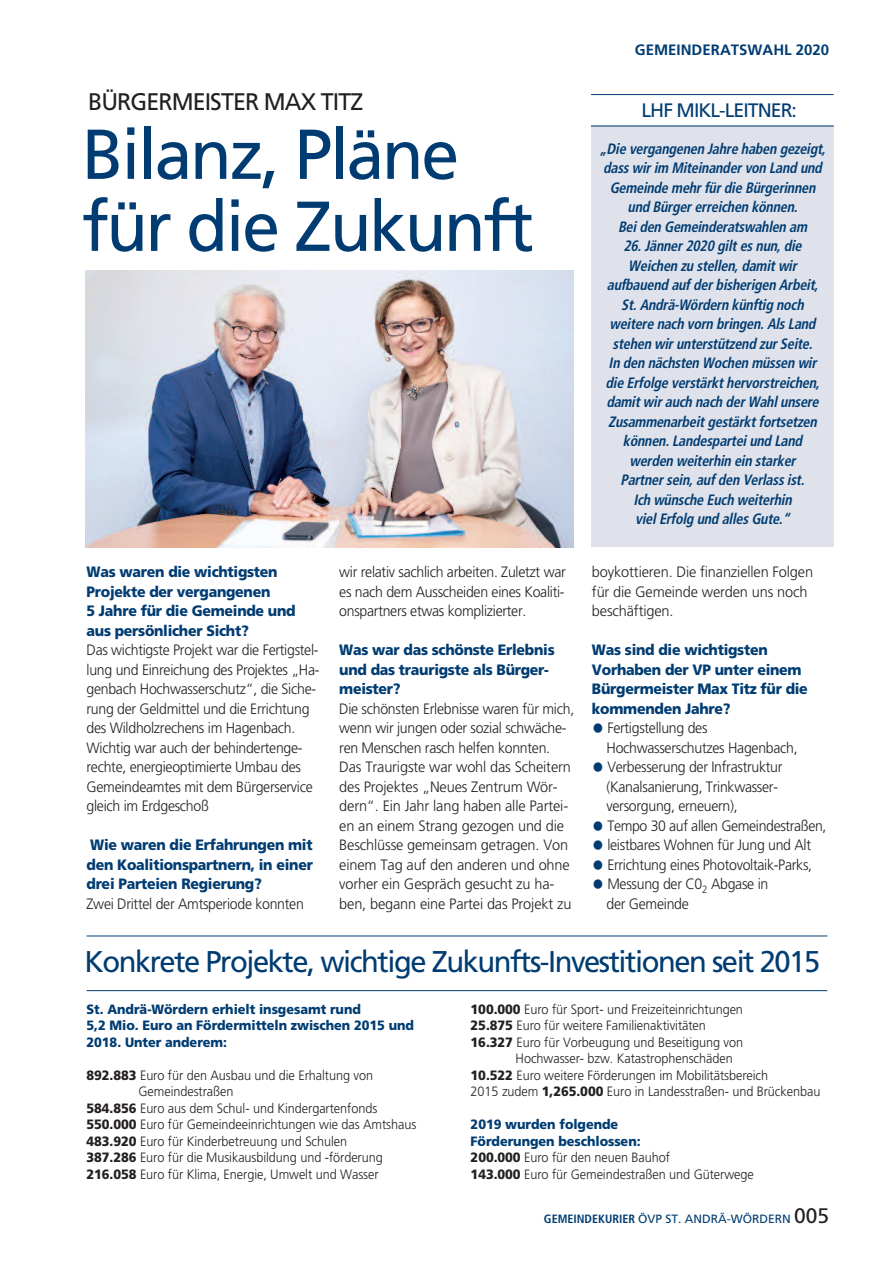
<style>
.page{position:relative;width:893px;height:1263px;background:#fff}
.page>*{position:absolute;margin:0;border:0;box-sizing:border-box;transform-origin:0 0}
.t1{font:70.5px/72px "Frutiger";letter-spacing:-.035em;color:#003c72}
.t2{font:30px "Frutiger";letter-spacing:-.05em;color:#003c72}
.t3{font:24px "Frutiger";letter-spacing:-.04em;color:#231f20}
.t4{font:19.5px "Frutiger";letter-spacing:-.05em;color:#003c72}
.t5{font:300 15px/19.5px "Frutiger";letter-spacing:-.02em;color:#231f20;scale:.94 1}
.t6{font:italic 700 condensed 15px/19.5px "Frutiger";letter-spacing:-.015em;color:#003c72;text-align:center;scale:.94 1}
.t7{font:900 15px/19.5px "Frutiger";letter-spacing:-.02em;color:#003c72;scale:.94 1}
.t8{font:300 15px/19.5px "Frutiger";letter-spacing:-.02em;color:#231f20}
.t9{font:700 15px "Frutiger";color:#003c72}
.t10{font:300 13.5px/16.5px "Frutiger";letter-spacing:-.005em;color:#231f20;scale:.94 1}
.t11{font:900 13.5px/16.5px "Frutiger";letter-spacing:-.005em;color:#003c72;scale:.94 1}
.t12{font:12px "Frutiger";color:#003c72}
.s1{font-family:"Minion";font-weight:400;font-size:45px;color:#003c72}
.s2{font-weight:900}
.s3{font-weight:900;color:#003c72}
.s4{font-weight:700;font-stretch:condensed}
.s5{font-size:21px;color:#231f20}
</style>
<div class="page">
<div style="left:591px;top:126px;width:243px;height:421px;background:#dfe2eb"></div>
<img style="left:86px;top:270px;width:487px;height:277px">
<hr style="left:87px;top:935px;width:740px;height:1px;background:#003c72">
<hr style="left:591px;top:126px;width:243px;height:1px;background:#003c72">
<hr style="left:591px;top:94px;width:243px;height:1px;background:#003c72">
<hr style="left:87px;top:990px;width:740px;height:1px;background:#003c72">
<h3 class="t3" style="left:88px;top:92px;width:277px">BÜRGERMEISTER MAX TITZ</h3>
<h1 class="t1" style="left:82px;top:124px;width:453px">Bilanz, Pläne für die Zukunft</h1>
<p class="t7" style="left:87px;top:563px;width:224px">Was waren die wichtigsten<br>Projekte der vergangenen<br>5 Jahre für die Gemeinde und aus persönlicher Sicht?</p>
<p class="t5" style="left:87px;top:641px;width:249px">Das wichtigste Projekt war die Fertigstel&shy;lung und Einreichung des Projektes „Ha&shy;genbach Hochwasserschutz“, die Siche&shy;rung der Geldmittel und die Errichtung des Wildholzrechens im Hagenbach.<br>Wichtig war auch der behindertenge&shy;rechte, energieoptimierte Umbau des Gemeindeamtes mit dem Bürgerservice gleich im Erdgeschoß</p>
<p class="t7" style="left:87px;top:836px;width:242px;text-align:justify">Wie waren die Erfahrungen mit den Koalitionspartnern, in einer drei Parteien Regierung?</p>
<p class="t5" style="left:87px;top:895px;width:233px">Zwei Drittel der Amtsperiode konnten</p>
<p class="t5" style="left:339px;top:563px;width:243px;text-align:justify">wir relativ sachlich arbeiten. Zuletzt war es nach dem Ausscheiden eines Koaliti&shy;onspartners etwas komplizierter.</p>
<p class="t7" style="left:339px;top:641px;width:231px">Was war das schönste Erlebnis und das traurigste als Bürger&shy;meister?</p>
<p class="t5" style="left:339px;top:700px;width:252px">Die schönsten Erlebnisse waren für mich, wenn wir jungen oder sozial schwäche&shy;ren Menschen rasch helfen konnten.<br>Das Traurigste war wohl das Scheitern des Projektes „Neues Zentrum Wör&shy;dern“. Ein Jahr lang haben alle Partei&shy;en an einem Strang gezogen und die Beschlüsse gemeinsam getragen. Von einem Tag auf den anderen und ohne vorher ein Gespräch gesucht zu ha&shy;ben, begann eine Partei das Projekt zu</p>
<p class="t9" style="left:635px;top:44px;width:196px">GEMEINDERATSWAHL 2020</p>
<h3 class="t4" style="left:641px;top:102px;width:157px">LHF MIKL-LEITNER:</h3>
<p class="t6" style="left:599px;top:140px;width:245px">„Die vergangenen Jahre haben gezeigt, dass wir im Miteinander von Land und Gemeinde mehr für die Bürgerinnen und Bürger erreichen können.<br>Bei den Gemeinderatswahlen am</p>
<p class="t6" style="left:605px;top:237px;width:232px">26. Jänner 2020 gilt es nun, die Weichen zu stellen, damit wir aufbauend auf der bisherigen Arbeit, St. Andrä-Wördern künftig noch weitere nach vorn bringen. Als Land stehen wir unterstützend zur Seite.<br>In den nächsten Wochen müssen wir die Erfolge verstärkt hervorstreichen, damit wir auch nach der Wahl unsere Zusammenarbeit gestärkt fortsetzen können. Landespartei und Land werden weiterhin ein starker Partner sein, auf den Verlass ist.<br>Ich wünsche Euch weiterhin<br>viel Erfolg und alles Gute.“</p>
<p class="t8" style="left:592px;top:563px;width:223px">boykottieren. Die finanziellen Folgen für die Gemeinde werden uns noch beschäftigen.</p>
<p class="t7" style="left:592px;top:641px;width:231px">Was sind die wichtigsten<br>Vorhaben der VP unter einem<br>Bürgermeister Max Titz für die kommenden Jahre?</p>
<p class="t5" style="left:606px;top:719px;width:205px;text-indent:-15px"><span class="s1">•</span> Fertigstellung des<br>Hochwasserschutzes Hagenbach,</p>
<p class="t5" style="left:606px;top:758px;width:189px;text-indent:-15px"><span class="s1">•</span> Verbesserung der Infrastruktur (Kanalsanierung, Trinkwasser&shy;versorgung, erneuern),</p>
<p class="t5" style="left:592px;top:817px;width:251px"><span class="s1">•</span> Tempo 30 auf allen Gemeindestraßen,</p>
<p class="t5" style="left:592px;top:836px;width:235px"><span class="s1">•</span> leistbares Wohnen für Jung und Alt</p>
<p class="t5" style="left:592px;top:856px;width:236px"><span class="s1">•</span> Errichtung eines Photovoltaik-Parks,</p>
<p class="t5" style="left:606px;top:875px;width:174px;text-indent:-15px"><span class="s1">•</span> Messung der C0<sub>2</sub> Abgase in der Gemeinde</p>
<h2 class="t2" style="left:84px;top:950px;width:737px">Konkrete Projekte, wichtige Zukunfts-Investitionen seit 2015</h2>
<p class="t11" style="left:87px;top:1002px;width:350px">St. Andrä-Wördern erhielt insgesamt rund<br>5,2 Mio. Euro an Fördermitteln zwischen 2015 und<br>2018. Unter anderem:</p>
<p class="t10" style="left:87px;top:1068px;width:306px"><span class="s2">892.883</span> Euro für den Ausbau und die Erhaltung von</p>
<p class="t10" style="left:139px;top:1084px;width:103px">Gemeindestraßen</p>
<p class="t10" style="left:87px;top:1101px;width:311px"><span class="s2">584.856</span> Euro aus dem Schul- und Kindergartenfonds</p>
<p class="t10" style="left:87px;top:1117px;width:352px"><span class="s2">550.000</span> Euro für Gemeindeeinrichtungen wie das Amtshaus</p>
<p class="t10" style="left:87px;top:1134px;width:279px"><span class="s2">483.920</span> Euro für Kinderbetreuung und Schulen</p>
<p class="t10" style="left:87px;top:1150px;width:317px"><span class="s2">387.286</span> Euro für die Musikausbildung und -förderung</p>
<p class="t10" style="left:87px;top:1167px;width:312px"><span class="s2">216.058</span> Euro für Klima, Energie, Umwelt und Wasser</p>
<p class="t10" style="left:471px;top:1002px;width:291px"><span class="s2">100.000</span> Euro für Sport- und Freizeiteinrichtungen</p>
<p class="t10" style="left:471px;top:1018px;width:252px"><span class="s2">25.875</span> Euro für weitere Familienaktivitäten</p>
<p class="t10" style="left:471px;top:1035px;width:292px"><span class="s2">16.327</span> Euro für Vorbeugung und Beseitigung von</p>
<p class="t10" style="left:516px;top:1051px;width:232px">Hochwasser- bzw. Katastrophenschäden</p>
<p class="t10" style="left:471px;top:1068px;width:318px"><span class="s2">10.522</span> Euro weitere Förderungen im Mobilitätsbereich</p>
<p class="t10" style="left:471px;top:1084px;width:374px">2015 zudem <span class="s2">1,265.000</span> Euro in Landesstraßen- und Brückenbau</p>
<p class="t10" style="left:471px;top:1117px;width:303px"><span class="s3">2019 wurden folgende<br>Förderungen beschlossen:<br></span><span class="s2">200.000</span> Euro für den neuen Bauhof<br><span class="s2">143.000</span> Euro für Gemeindestraßen und Güterwege</p>
<p class="t12" style="left:544px;top:1214px;width:287px"><span class="s4">GEMEINDEKURIER</span> ÖVP ST. ANDRÄ-WÖRDERN <span class="s5">005</span></p>
</div>
